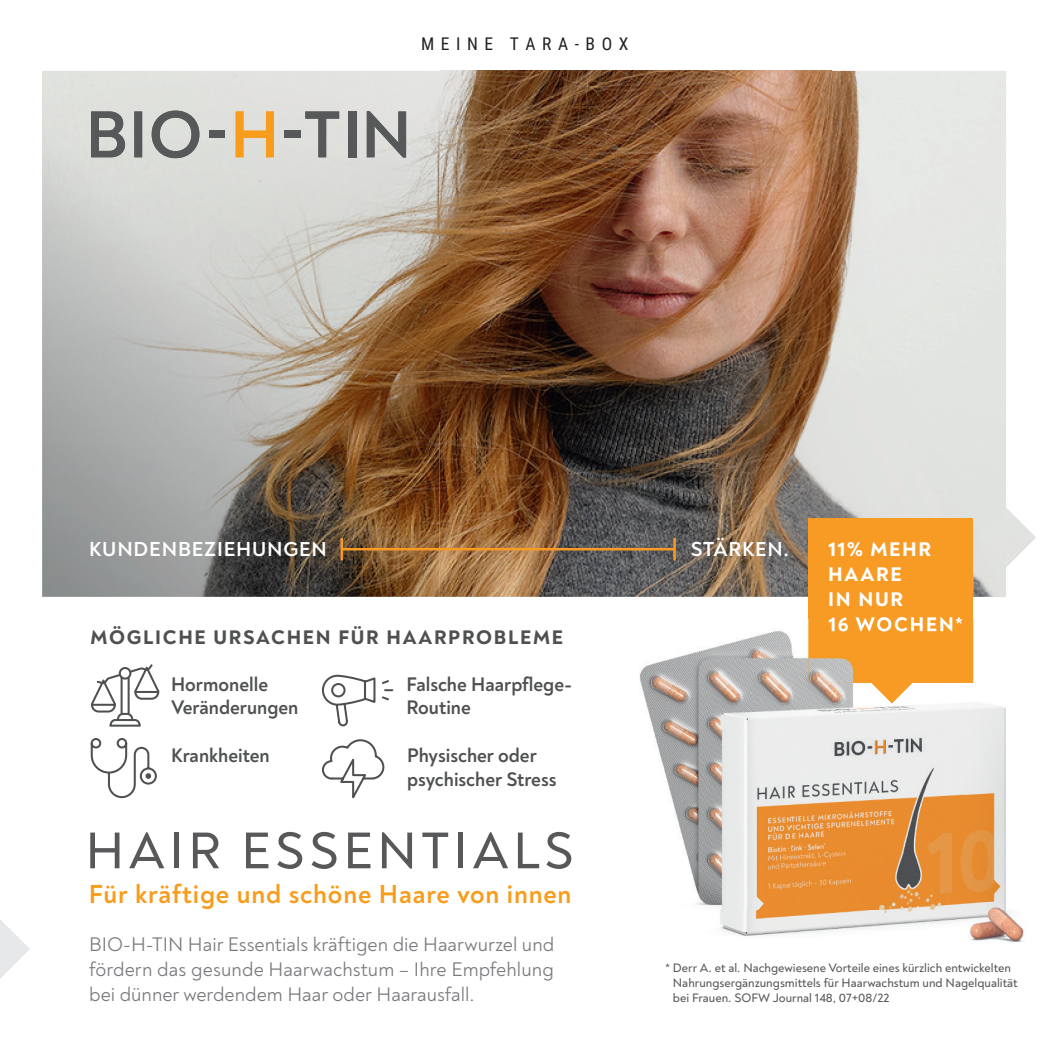
<style>
.page{position:relative;width:1049px;height:1049px;background:#fff}
.page>*{position:absolute;margin:0;border:0;box-sizing:border-box;transform-origin:0 0}
.t1{font:500 52.5px "Noah";letter-spacing:.085em;color:#57585a}
.t2{font:700 26.5px "Noah";letter-spacing:.03em;color:#f89c1c}
.t3{font:700 20.75px "Noah";letter-spacing:.04em;color:#fff}
.t4{font:20px/25px "Noah";color:#787a7d;text-align:justify}
.t5{font:700 20px/23.8px "Noah";color:#4e5051}
.t6{font:800 20px "Noah";letter-spacing:.085em;color:#4e5051}
.t7{font:800 20px/25.2px "Noah";letter-spacing:.085em;color:#fff}
.t8{font:17.5px "Roboto Condensed";letter-spacing:.375em;color:#231f20}
.t9{font:500 12.5px/15px "Noah";color:#57585a}
.s1{font-style:inherit}
.s2{font-size:20.5px}
</style>
<div class="page">
<img style="left:439px;top:71px;width:392px;height:350px">
<img style="left:831px;top:71px;width:175px;height:526px">
<img style="left:439px;top:421px;width:392px;height:176px">
<svg style="left:0;top:919px;width:30px;height:60px"></svg>
<img style="left:42px;top:71px;width:397px;height:526px">
<img style="left:285px;top:131px;width:15px;height:7px">
<img style="left:209px;top:131px;width:16px;height:7px">
<img style="left:305px;top:111px;width:34px;height:46px">
<img style="left:236px;top:111px;width:38px;height:46px">
<img style="left:91px;top:110px;width:108px;height:48px">
<img style="left:349px;top:111px;width:8px;height:46px">
<img style="left:367px;top:111px;width:39px;height:47px">
<hr style="left:342px;top:548px;width:332px;height:2px;background:#f79b25">
<hr style="left:673px;top:538px;width:3px;height:22px;background:#f79b25">
<hr style="left:340px;top:538px;width:3px;height:22px;background:#f79b25">
<div style="left:808px;top:518px;width:165px;height:165px;background:#f79b25"></div>
<img style="left:639px;top:619px;width:385px;height:323px">
<img style="left:808px;top:619px;width:165px;height:64px">
<img style="left:828px;top:619px;width:134px;height:12px">
<img style="left:871px;top:662px;width:41px;height:41px">
<svg style="left:321px;top:674px;width:73px;height:53px"></svg>
<svg style="left:322px;top:739px;width:63px;height:60px"></svg>
<svg style="left:91px;top:664px;width:69px;height:63px"></svg>
<div style="left:119px;top:667px;width:12px;height:12px;border:2px solid #4e5051;border-radius:50%"></div>
<svg style="left:90px;top:738px;width:67px;height:61px"></svg>
<img style="left:976px;top:507px;width:60px;height:61px">
<h3 class="t8" style="left:421px;top:32px;width:209px">MEINE TARA<span class="s1">-</span>BOX</h3>
<h3 class="t3" style="left:89px;top:536px;width:239px">KUNDENBEZIEHUN<span class="s2">GEN</span></h3>
<h3 class="t3" style="left:691px;top:536px;width:100px">STÄR<span class="s2">KEN.</span></h3>
<h3 class="t7" style="left:828px;top:536px;width:104px">11% MEHR<br>HAARE<br>IN NUR</h3>
<h3 class="t6" style="left:91px;top:625px;width:474px">MÖGLICHE URSACHEN FÜR HAARPROBLEME</h3>
<h3 class="t5" style="left:171px;top:672px;width:129px">Hormonelle<br>Veränderungen</h3>
<h3 class="t5" style="left:171px;top:743px;width:100px">Krankheiten</h3>
<h3 class="t5" style="left:406px;top:672px;width:167px">Falsche Haarpflege-<br>Routine</h3>
<h3 class="t5" style="left:407px;top:743px;width:151px">Physischer oder psychischer Stress</h3>
<h1 class="t1" style="left:85px;top:818px;width:490px">HAIR ESSENTIALS</h1>
<h2 class="t2" style="left:89px;top:878px;width:484px">Für kräftige und schöne Haare von innen</h2>
<h3 class="t4" style="left:89px;top:932px;width:467px">BIO-H-TIN Hair Essentials kräftigen die Haarwurzel und fördern das gesunde Haarwachstum – Ihre Empfehlung bei dünner werdendem Haar oder Haarausfall.</h3>
<p class="t9" style="left:673px;top:960px;width:346px;text-indent:-7px">* Derr A. et al. Nachgewiesene Vorteile eines kürzlich entwickelten<br>Nahrungsergänzungsmittels für Haarwachstum und Nagelqualität bei Frauen. SOFW Journal 148, 07+08/22</p>
</div>
